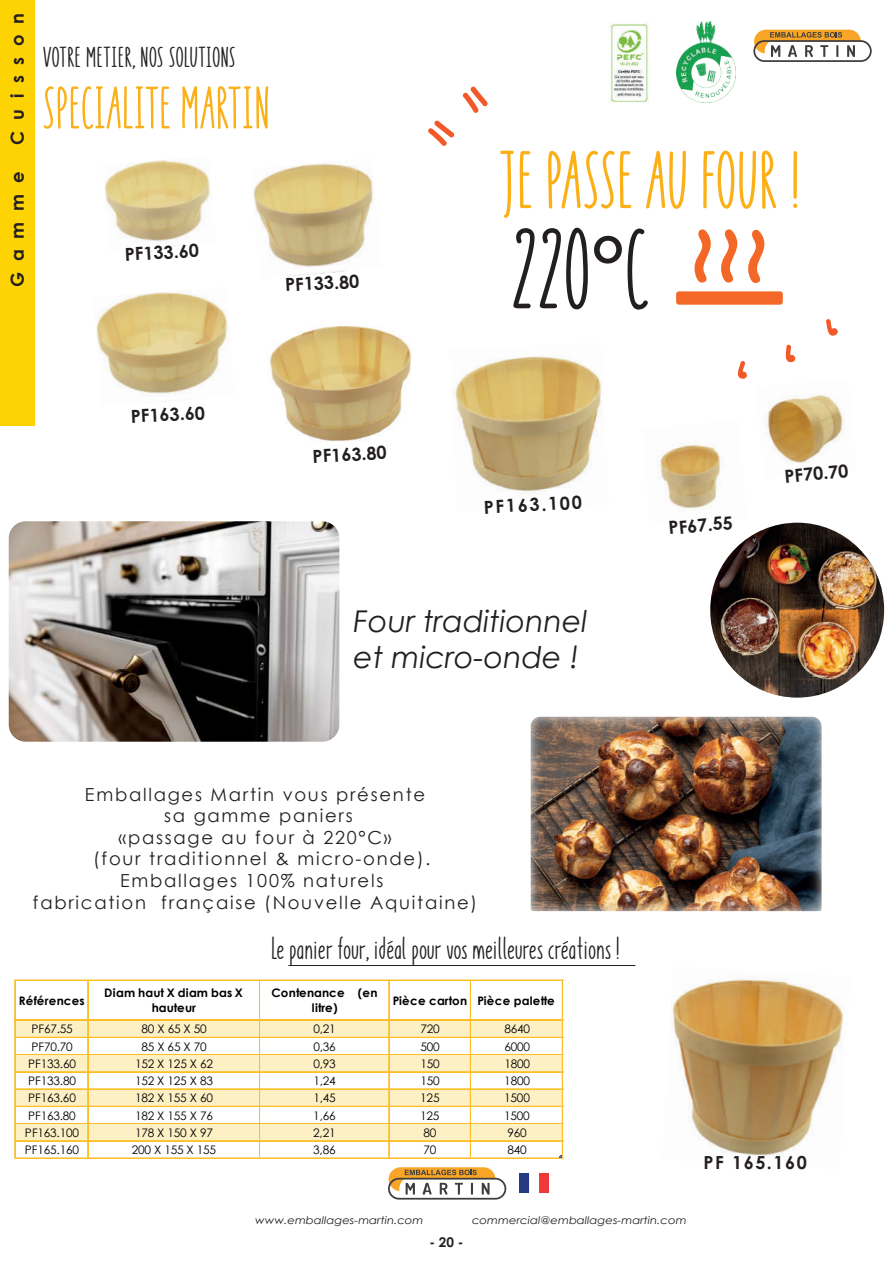
<style>
.page{position:relative;width:893px;height:1263px;background:#fff}
.page>*{position:absolute;margin:0;border:0;box-sizing:border-box;transform-origin:0 0}
.t1{font:105.15px "KEYLIME Demo";color:#231f20}
.t2{font:75.6px "KEYLIME Demo";color:#fbb017}
.t3{font:55.5px "KEYLIME Demo";color:#fbb017}
.t4{font:30px "KEYLIME Demo";color:#231f20}
.t5{font:italic 30px/36px "Century Gothic";color:#231f20}
.t6{font:27px "KEYLIME Demo";letter-spacing:-.01em;color:#231f20;scale:1.11 1}
.t7{font:18px "Century Gothic";letter-spacing:.095em;color:#231f20}
.t8{font:700 18px "Century Gothic";letter-spacing:.6em;color:#231f20}
.t9{font:700 13.5px "Century Gothic";color:#231f20}
.t10{font:11.7px "Century Gothic";letter-spacing:-.02em;color:#000001}
.t11{font:700 11.7px/14.9px "Century Gothic";letter-spacing:.015em;color:#000001;text-align:center}
.t12{font:11.7px "Century Gothic";letter-spacing:.245em;color:#000001}
.t13{font:italic 10.5px "Century Gothic";color:#231f20;scale:1.11 1}
.s1{font-family:"Myriad Pro"}
</style>
<div class="page">
<img style="left:660px;top:442px;width:61px;height:66px">
<div style="left:0;top:0;width:34px;height:425px;background:#fed304"></div>
<img style="left:608px;top:22px;width:41px;height:80px">
<img style="left:676px;top:22px;width:60px;height:80px">
<svg style="left:388px;top:1167px;width:118px;height:32px"></svg>
<img style="left:519px;top:1174px;width:29px;height:19px">
<img style="left:765px;top:394px;width:78px;height:69px">
<img style="left:455px;top:356px;width:147px;height:136px">
<img style="left:672px;top:978px;width:171px;height:178px">
<img style="left:531px;top:717px;width:291px;height:195px">
<div style="left:16px;top:1020px;width:547px;height:18px;background:#fdf0c4"></div>
<div style="left:16px;top:1054px;width:547px;height:18px;background:#fdf0c4"></div>
<div style="left:16px;top:1089px;width:547px;height:18px;background:#fdf0c4"></div>
<div style="left:16px;top:1123px;width:547px;height:18px;background:#fdf0c4"></div>
<hr style="left:16px;top:980px;width:547px;height:1px;background:#fdbe26">
<hr style="left:14px;top:980px;width:1px;height:39px;background:#fdbe26">
<hr style="left:15px;top:980px;width:1px;height:39px;background:#fdbe26">
<hr style="left:87px;top:981px;width:1px;height:38px;background:#fdbe26">
<hr style="left:88px;top:981px;width:1px;height:38px;background:#fdbe26">
<hr style="left:259px;top:981px;width:1px;height:38px;background:#fdbe26">
<hr style="left:260px;top:981px;width:1px;height:38px;background:#fdbe26">
<hr style="left:388px;top:981px;width:1px;height:38px;background:#fdbe26">
<hr style="left:389px;top:981px;width:1px;height:38px;background:#fdbe26">
<hr style="left:470px;top:981px;width:1px;height:38px;background:#fdbe26">
<hr style="left:15px;top:1019px;width:548px;height:2px;background:#fdbe26">
<hr style="left:562px;top:981px;width:1px;height:38px;background:#fdbe26">
<hr style="left:16px;top:1037px;width:547px;height:1px;background:#fdbe26">
<hr style="left:16px;top:1054px;width:547px;height:1px;background:#fdbe26">
<hr style="left:16px;top:1071px;width:547px;height:1px;background:#fdbe26">
<hr style="left:16px;top:1072px;width:547px;height:1px;background:#fdbe26">
<hr style="left:16px;top:1089px;width:547px;height:1px;background:#fdbe26">
<hr style="left:16px;top:1106px;width:547px;height:1px;background:#fdbe26">
<hr style="left:16px;top:1123px;width:547px;height:1px;background:#fdbe26">
<hr style="left:16px;top:1140px;width:547px;height:1px;background:#fdbe26">
<hr style="left:16px;top:1141px;width:547px;height:1px;background:#fdbe26">
<hr style="left:14px;top:1021px;width:1px;height:138px;background:#fdbe26">
<hr style="left:15px;top:1021px;width:1px;height:138px;background:#fdbe26">
<hr style="left:87px;top:1021px;width:1px;height:138px;background:#fdbe26">
<hr style="left:88px;top:1021px;width:1px;height:138px;background:#fdbe26">
<hr style="left:259px;top:1021px;width:1px;height:138px;background:#fdbe26">
<hr style="left:260px;top:1021px;width:1px;height:138px;background:#fdbe26">
<hr style="left:388px;top:1021px;width:1px;height:138px;background:#fdbe26">
<hr style="left:389px;top:1021px;width:1px;height:138px;background:#fdbe26">
<hr style="left:470px;top:1021px;width:1px;height:138px;background:#fdbe26">
<hr style="left:16px;top:1158px;width:547px;height:1px;background:#fdbe26">
<hr style="left:562px;top:1021px;width:1px;height:138px;background:#fdbe26">
<svg style="left:559px;top:1155px;width:5px;height:5px"></svg>
<img style="left:270px;top:326px;width:142px;height:115px">
<hr style="left:289px;top:965px;width:346px;height:1px;background:#231f20">
<div style="left:676px;top:291px;width:107px;height:14px;background:#f36827;border-radius:3px"></div>
<svg style="left:694px;top:229px;width:17px;height:54px"></svg>
<svg style="left:721px;top:229px;width:16px;height:54px"></svg>
<svg style="left:748px;top:230px;width:17px;height:53px"></svg>
<img style="left:104px;top:160px;width:106px;height:89px">
<img style="left:253px;top:163px;width:120px;height:113px">
<img style="left:96px;top:292px;width:132px;height:103px">
<img style="left:710px;top:523px;width:174px;height:175px">
<img style="left:9px;top:521px;width:330px;height:221px">
<svg style="left:753px;top:30px;width:119px;height:32px"></svg>
<h3 class="t8" style="left:4px;top:145px;width:134px;rotate:-90deg">Cuisson</h3>
<h3 class="t8" style="left:4px;top:287px;width:117px;rotate:-90deg">Gamme</h3>
<h3 class="t6" style="left:43px;top:45px;width:175px">VOTRE METIER, NOS SOLUTIONS</h3>
<h3 class="t3" style="left:42px;top:82px;width:230px">SPECIALITE MARTIN</h3>
<h3 class="t8" style="left:124px;top:241px;width:76px;rotate:-3deg">PF133.60</h3>
<h3 class="t8" style="left:284px;top:271px;width:76px;rotate:-3deg">PF133.80</h3>
<h2 class="t2" style="left:498px;top:145px;width:304px">JE PASSE AU FOUR !</h2>
<h1 class="t1" style="left:510px;top:221px;width:141px">220<span class="s1">°</span>C</h1>
<h3 class="t8" style="left:130px;top:403px;width:76px;rotate:-3deg">PF163.60</h3>
<h3 class="t8" style="left:312px;top:442px;width:76px;rotate:-3deg">PF163.80</h3>
<h3 class="t8" style="left:483px;top:493px;width:100px;rotate:-3deg">PF163.100</h3>
<h3 class="t5" style="left:354px;top:603px;width:235px">Four traditionnel et micro-onde !</h3>
<h3 class="t8" style="left:667px;top:514px;width:66px;rotate:-5deg">PF67.55</h3>
<h3 class="t8" style="left:783px;top:463px;width:66px;rotate:-5deg">PF70.70</h3>
<h3 class="t7" style="left:85px;top:781px;width:342px">Emballages Martin vous présente</h3>
<h3 class="t7" style="left:164px;top:803px;width:190px">sa gamme paniers</h3>
<h3 class="t7" style="left:119px;top:825px;width:274px">«passage au four à 220°C»</h3>
<h3 class="t7" style="left:93px;top:846px;width:339px">(four traditionnel &amp; micro-onde).</h3>
<h3 class="t7" style="left:120px;top:868px;width:265px">Emballages 100% naturels</h3>
<h3 class="t7" style="left:33px;top:889px;width:446px">fabrication française (Nouvelle Aquitaine)</h3>
<h3 class="t4" style="left:271px;top:935px;width:350px">Le panier four, ideal pour vos meilleures creations !</h3>
<p class="t11" style="left:19px;top:993px;width:68px">Références</p>
<p class="t11" style="left:104px;top:985px;width:140px">Diam haut X diam bas X hauteur</p>
<p class="t11" style="left:271px;top:985px;width:108px">Contenance (en litre)</p>
<p class="t11" style="left:393px;top:993px;width:164px">Pièce carton Pièce palette</p>
<p class="t10" style="left:31px;top:1021px;width:43px">PF67.55</p>
<p class="t12" style="left:141px;top:1021px;width:67px">80X65X50</p>
<p class="t10" style="left:313px;top:1021px;width:24px">0,21</p>
<p class="t10" style="left:420px;top:1021px;width:21px">720</p>
<p class="t10" style="left:504px;top:1021px;width:27px">8640</p>
<p class="t10" style="left:31px;top:1038px;width:43px">PF70.70</p>
<p class="t12" style="left:141px;top:1038px;width:67px">85X65X70</p>
<p class="t10" style="left:313px;top:1038px;width:24px">0,36</p>
<p class="t10" style="left:420px;top:1038px;width:21px">500</p>
<p class="t10" style="left:504px;top:1038px;width:27px">6000</p>
<p class="t10" style="left:28px;top:1055px;width:49px">PF133.60</p>
<p class="t10" style="left:135px;top:1055px;width:79px">152 X 125 X 62</p>
<p class="t10" style="left:313px;top:1055px;width:24px">0,93</p>
<p class="t10" style="left:420px;top:1055px;width:21px">150</p>
<p class="t10" style="left:504px;top:1055px;width:27px">1800</p>
<p class="t10" style="left:28px;top:1073px;width:49px">PF133.80</p>
<p class="t10" style="left:135px;top:1073px;width:79px">152 X 125 X 83</p>
<p class="t10" style="left:313px;top:1073px;width:24px">1,24</p>
<p class="t10" style="left:420px;top:1073px;width:21px">150</p>
<p class="t10" style="left:504px;top:1073px;width:27px">1800</p>
<p class="t10" style="left:28px;top:1090px;width:49px">PF163.60</p>
<p class="t10" style="left:135px;top:1090px;width:79px">182 X 155 X 60</p>
<p class="t10" style="left:313px;top:1090px;width:24px">1,45</p>
<p class="t10" style="left:420px;top:1090px;width:21px">125</p>
<p class="t10" style="left:504px;top:1090px;width:27px">1500</p>
<p class="t10" style="left:28px;top:1107px;width:49px">PF163.80</p>
<p class="t10" style="left:135px;top:1107px;width:79px">182 X 155 X 76</p>
<p class="t10" style="left:313px;top:1107px;width:24px">1,66</p>
<p class="t10" style="left:420px;top:1107px;width:21px">125</p>
<p class="t10" style="left:504px;top:1107px;width:27px">1500</p>
<p class="t10" style="left:25px;top:1124px;width:56px">PF163.100</p>
<p class="t10" style="left:135px;top:1124px;width:79px">178 X 150 X 97</p>
<p class="t10" style="left:313px;top:1124px;width:24px">2,21</p>
<p class="t10" style="left:423px;top:1124px;width:14px">80</p>
<p class="t10" style="left:507px;top:1124px;width:21px">960</p>
<p class="t10" style="left:25px;top:1142px;width:56px">PF165.160</p>
<p class="t10" style="left:132px;top:1142px;width:86px">200 X 155 X 155</p>
<p class="t10" style="left:313px;top:1142px;width:24px">3,86</p>
<p class="t10" style="left:423px;top:1142px;width:14px">70</p>
<p class="t10" style="left:507px;top:1142px;width:21px">840</p>
<p class="t13" style="left:255px;top:1213px;width:153px">www.emballages-martin.com</p>
<p class="t13" style="left:472px;top:1213px;width:195px">commercial@emballages-martin.com</p>
<p class="t9" style="left:429px;top:1231px;width:36px">- 20 -</p>
<h3 class="t8" style="left:704px;top:1149px;width:105px">PF 165.160</h3>
</div>
